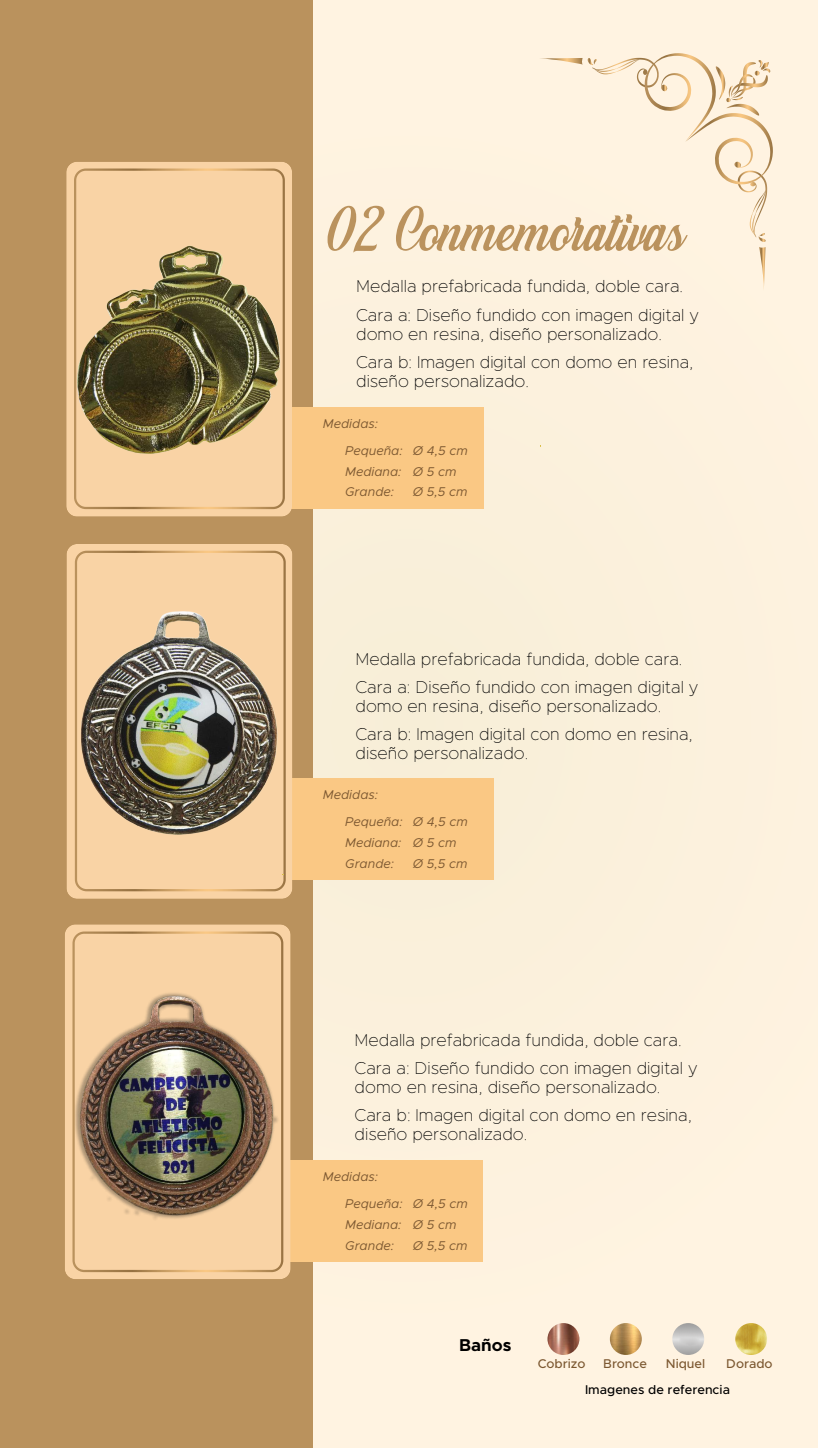
<style>
.page{position:relative;width:818px;height:1448px;background:#fff}
.page>*{position:absolute;margin:0;border:0;box-sizing:border-box;transform-origin:0 0}
.t1{font:54px "White Smith";color:#ba925d}
.t2{font:100 17.25px/28.5px "Metropolis";color:#000}
.t3{font:700 17.25px "Metropolis";color:#000}
.t4{font:italic 12.75px/27.4px "Metropolis";color:#7c5831}
.t5{font:500 12.75px "Metropolis";color:#7c5831}
.t6{font:500 12.75px "Metropolis";color:#000}
</style>
<div class="page">
<div style="left:0;top:0;width:818px;height:1447px;background:#fdf2de"></div>
<div style="left:0;top:0;width:313px;height:1447px;background:#ba925d"></div>
<div style="left:208px;top:407px;width:276px;height:102px;background:#fac884"></div>
<div style="left:206px;top:1160px;width:276px;height:102px;background:#fac884"></div>
<div style="left:217px;top:778px;width:276px;height:102px;background:#fac884"></div>
<svg style="left:758px;top:233px;width:7px;height:55px"></svg>
<svg style="left:541px;top:54px;width:229px;height:138px"></svg>
<div style="left:65px;top:924px;width:225px;height:355px;background:#f9d3a5"></div>
<img style="left:65px;top:953px;width:225px;height:297px">
<div style="left:66px;top:162px;width:226px;height:354px;background:#f9d3a5"></div>
<img style="left:66px;top:190px;width:226px;height:298px">
<div style="left:66px;top:544px;width:226px;height:355px;background:#f9d3a5"></div>
<img style="left:66px;top:572px;width:226px;height:298px">
<div style="left:74px;top:168px;width:211px;height:341px;border:2px solid #fff;border-radius:11px"></div>
<div style="left:72px;top:931px;width:211px;height:341px;border:2px solid #fff;border-radius:11px"></div>
<div style="left:75px;top:551px;width:211px;height:340px;border:2px solid #fff;border-radius:11px"></div>
<img style="left:547px;top:1323px;width:32px;height:32px;border-radius:16px">
<img style="left:672px;top:1323px;width:32px;height:32px;border-radius:16px">
<img style="left:610px;top:1323px;width:31px;height:32px;border-radius:16px">
<img style="left:735px;top:1323px;width:32px;height:32px;border-radius:16px">
<h1 class="t1" style="left:326px;top:199px;width:361px">02 Conmemorativas</h1>
<p class="t2" style="left:356px;top:272px;width:344px">Medalla prefabricada fundida, doble cara.<br>Cara a: Diseño fundido con imagen digital y</p>
<p class="t2" style="left:356px;top:319px;width:339px">domo en resina, diseño personalizado.<br>Cara b: Imagen digital con domo en resina,</p>
<p class="t2" style="left:356px;top:366px;width:174px">diseño personalizado.</p>
<p class="t4" style="left:345px;top:409px;width:59px;text-indent:-22px">Medidas:<br>Pequeña:</p>
<p class="t4" style="left:345px;top:478px;width:50px">Grande:</p>
<p class="t4" style="left:413px;top:437px;width:57px">Ø 4,5 cm</p>
<p class="t4" style="left:345px;top:457px;width:113px">Mediana: Ø 5 cm</p>
<p class="t4" style="left:413px;top:478px;width:56px">Ø 5,5 cm</p>
<p class="t2" style="left:355px;top:644px;width:344px">Medalla prefabricada fundida, doble cara.<br>Cara a: Diseño fundido con imagen digital y</p>
<p class="t2" style="left:355px;top:691px;width:339px">domo en resina, diseño personalizado.<br>Cara b: Imagen digital con domo en resina,</p>
<p class="t2" style="left:355px;top:739px;width:174px">diseño personalizado.</p>
<p class="t4" style="left:345px;top:780px;width:59px;text-indent:-22px">Medidas:<br>Pequeña:</p>
<p class="t4" style="left:345px;top:849px;width:50px">Grande:</p>
<p class="t4" style="left:413px;top:808px;width:57px">Ø 4,5 cm</p>
<p class="t4" style="left:345px;top:829px;width:113px">Mediana: Ø 5 cm</p>
<p class="t4" style="left:413px;top:849px;width:56px">Ø 5,5 cm</p>
<p class="t2" style="left:354px;top:1025px;width:344px">Medalla prefabricada fundida, doble cara.<br>Cara a: Diseño fundido con imagen digital y</p>
<p class="t2" style="left:354px;top:1072px;width:339px">domo en resina, diseño personalizado.<br>Cara b: Imagen digital con domo en resina,</p>
<p class="t2" style="left:354px;top:1120px;width:174px">diseño personalizado.</p>
<p class="t4" style="left:345px;top:1162px;width:59px;text-indent:-22px">Medidas:<br>Pequeña:</p>
<p class="t4" style="left:345px;top:1231px;width:50px">Grande:</p>
<p class="t4" style="left:413px;top:1190px;width:57px">Ø 4,5 cm</p>
<p class="t4" style="left:345px;top:1210px;width:113px">Mediana: Ø 5 cm</p>
<p class="t4" style="left:413px;top:1231px;width:56px">Ø 5,5 cm</p>
<p class="t3" style="left:459px;top:1334px;width:54px">Baños</p>
<p class="t5" style="left:538px;top:1355px;width:49px">Cobrizo</p>
<p class="t5" style="left:603px;top:1355px;width:45px">Bronce</p>
<p class="t5" style="left:665px;top:1355px;width:41px">Niquel</p>
<p class="t5" style="left:726px;top:1355px;width:48px">Dorado</p>
<p class="t6" style="left:585px;top:1381px;width:146px">Imagenes de referencia</p>
</div>
